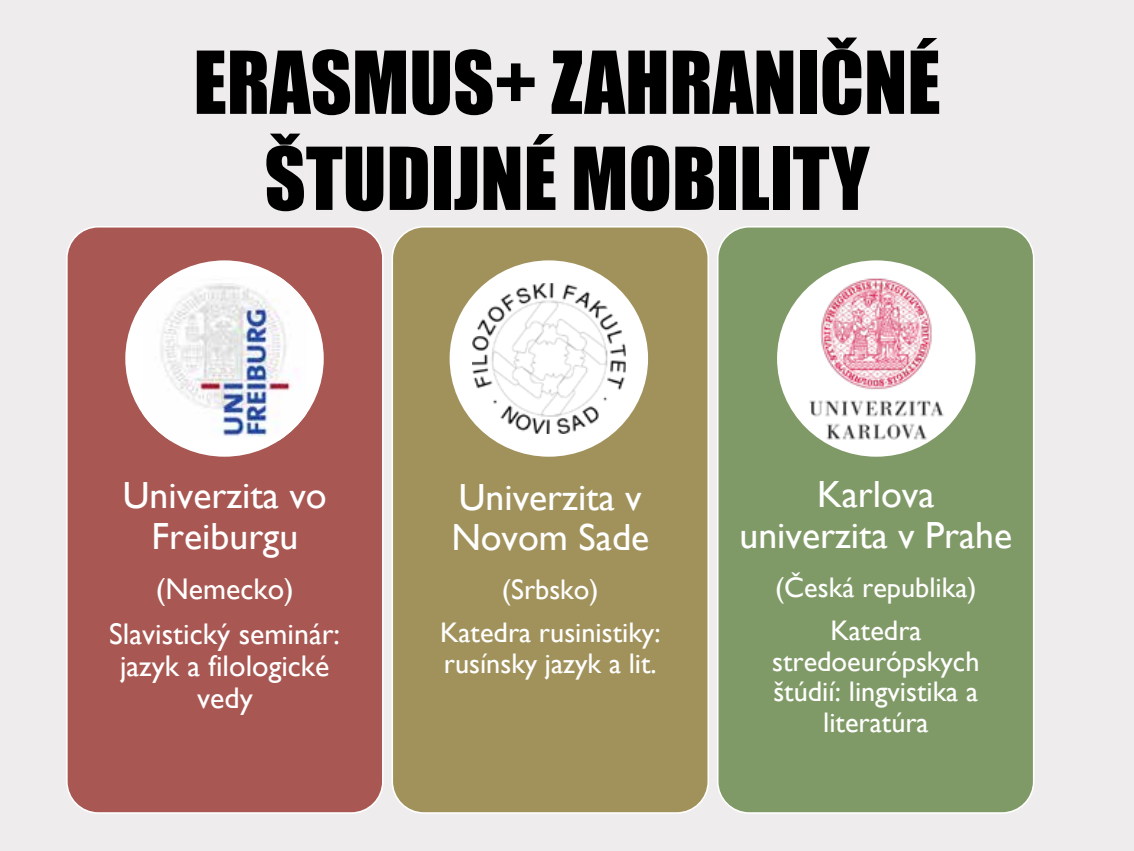
<style>
.page{position:relative;width:1134px;height:851px;background:#fff}
.page>*{position:absolute;margin:0;border:0;box-sizing:border-box;transform-origin:0 0}
.t1{font:80px/96px "Impact";color:#000;text-align:center}
.t2{font:37.8px/40.8px "Gill Sans";color:#fff;text-align:center}
.t3{font:29.8px/44.8px "Gill Sans";color:#fff;text-align:center}
.t4{font:28.4px/30.6px "Gill Sans";color:#fff;text-align:center}
</style>
<div class="page">
<div style="left:0;top:0;width:1134px;height:850px;background:#eeecec"></div>
<div style="left:67px;top:227px;width:316px;height:585px;background:#a85752;border-radius:32px"></div>
<div style="left:66px;top:226px;width:318px;height:587px;border:2px solid #fff;border-radius:32px"></div>
<div style="left:392px;top:227px;width:316px;height:585px;background:#a1925c;border-radius:32px"></div>
<div style="left:391px;top:226px;width:318px;height:587px;border:2px solid #fff;border-radius:32px"></div>
<div style="left:718px;top:227px;width:316px;height:585px;background:#809a67;border-radius:32px"></div>
<div style="left:717px;top:226px;width:317px;height:587px;border:2px solid #fff;border-radius:32px"></div>
<div style="left:125px;top:260px;width:199px;height:196px;background:#fff;border-radius:50%"></div>
<img style="left:142px;top:276px;width:165px;height:165px">
<div style="left:450px;top:260px;width:198px;height:196px;background:#fff;border-radius:50%"></div>
<img style="left:472px;top:283px;width:154px;height:151px">
<div style="left:777px;top:260px;width:198px;height:196px;background:#fff;border-radius:50%"></div>
<img style="left:791px;top:274px;width:170px;height:169px">
<h1 class="t1" style="left:193px;top:32px;width:749px">ERASMUS+ ZAHRANIČNÉ<br>ŠTUDIJNÉ MOBILITY</h1>
<h2 class="t2" style="left:123px;top:475px;width:205px">Univerzita vo<br>Freiburgu</h2>
<p class="t3" style="left:109px;top:567px;width:232px">(Nemecko)<br>Slavistický seminár:</p>
<p class="t3" style="left:120px;top:650px;width:211px;line-height:32.2px">jazyk a filologické vedy</p>
<h2 class="t2" style="left:451px;top:477px;width:199px;text-align:left">Univerzita v<br>Novom Sade</h2>
<p class="t4" style="left:440px;top:568px;width:222px;line-height:43px">(Srbsko)<br>Katedra rusinistiky:</p>
<p class="t4" style="left:444px;top:648px;width:214px">rusínsky jazyk a lit.</p>
<h2 class="t2" style="left:739px;top:475px;width:274px">Karlova univerzita v Prahe</h2>
<p class="t4" style="left:775px;top:566px;width:203px;line-height:43.2px">(Česká republika)<br>Katedra</p>
<p class="t4" style="left:772px;top:646px;width:209px">stredoeurópskych štúdií: lingvistika a literatúra</p>
</div>
